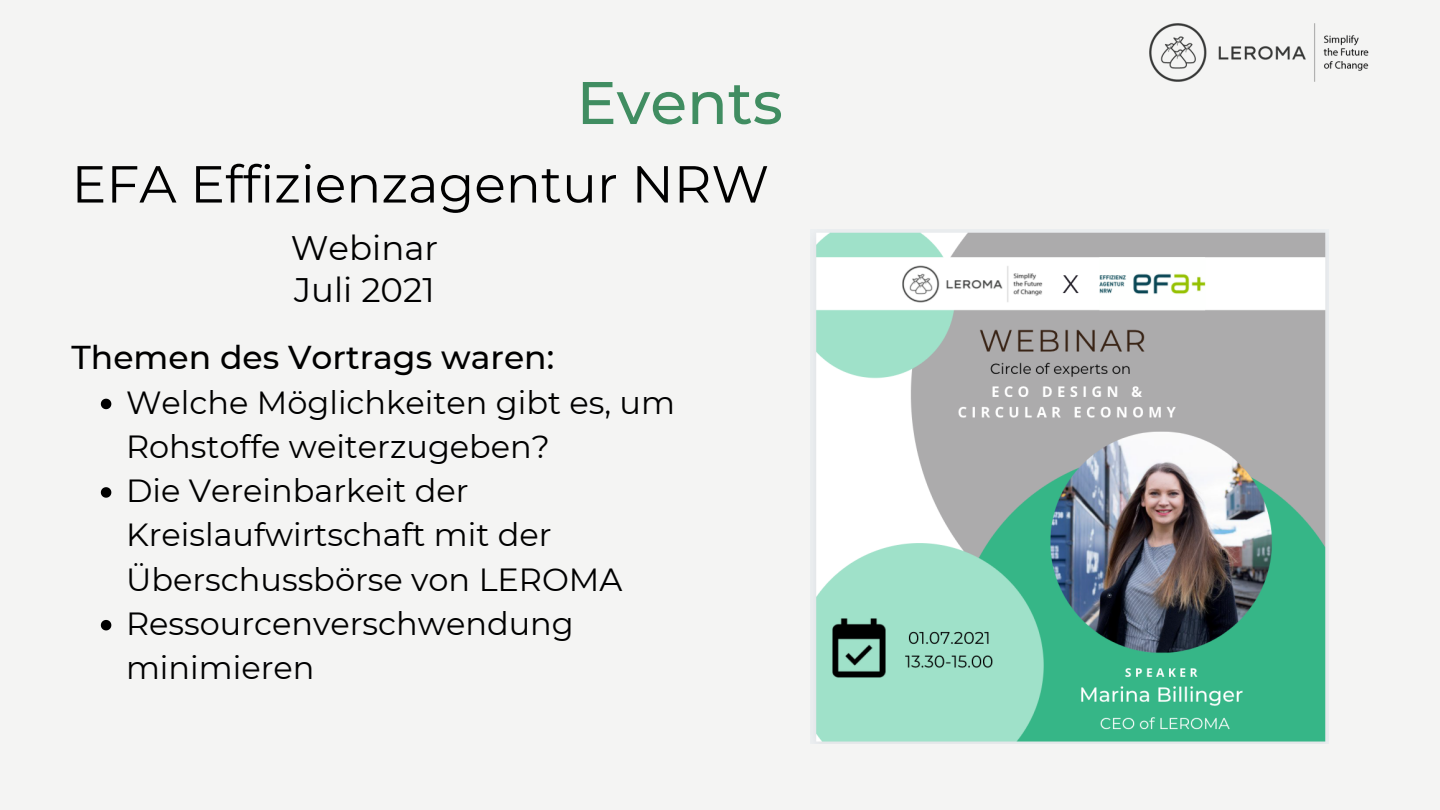
<style>
.page{position:relative;width:1440px;height:810px;background:#f4f4f3}
.page>*{position:absolute;margin:0;border:0;box-sizing:border-box;transform-origin:0 0}
.t1{font:500 60px "Montserrat";color:#408d61}
.t2{font:52px "Montserrat";color:#000}
.t3{font:34px "Montserrat";color:#000}
.t4{font:500 33px "Montserrat";color:#000}
.t5{font:32px/44.2px "Montserrat";color:#000}
</style>
<div class="page">
<img style="left:1150px;top:24px;width:219px;height:57px">
<img style="left:811px;top:230px;width:517px;height:513px">
<svg style="left:101px;top:399px;width:10px;height:10px"></svg>
<svg style="left:101px;top:487px;width:10px;height:11px"></svg>
<svg style="left:101px;top:620px;width:10px;height:10px"></svg>
<p class="t1" style="left:577px;top:66px;width:208px">Events</p>
<p class="t2" style="left:72px;top:152px;width:699px">EFA Effizienzagentur NRW</p>
<p class="t3" style="left:291px;top:227px;width:149px">Webinar</p>
<p class="t3" style="left:294px;top:270px;width:142px">Juli 2021</p>
<p class="t4" style="left:72px;top:337px;width:484px">Themen des Vortrags waren:</p>
<p class="t5" style="left:126px;top:380px;width:551px">Welche Möglichkeiten gibt es, um<br>Rohstoffe weiterzugeben?</p>
<p class="t5" style="left:126px;top:469px;width:498px">Die Vereinbarkeit der<br>Kreislaufwirtschaft mit der<br>Überschussbörse von LEROMA</p>
<p class="t5" style="left:126px;top:601px;width:449px">Ressourcenverschwendung minimieren</p>
</div>
